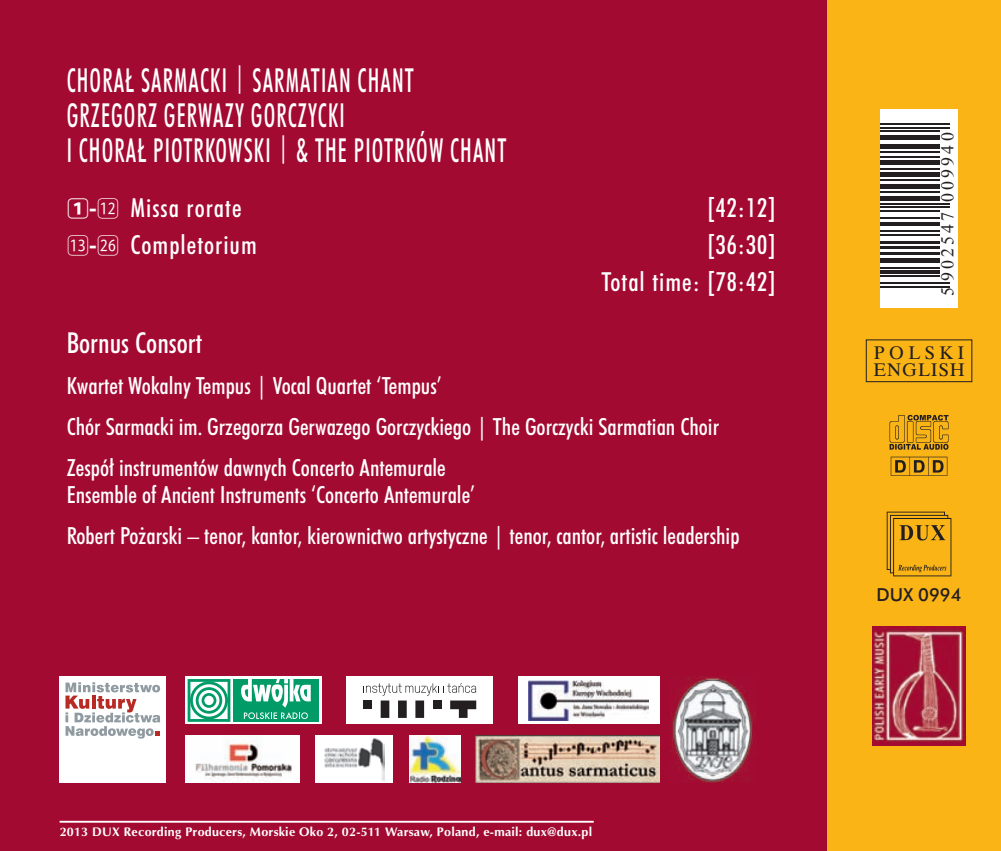
<style>
.page{position:relative;width:1001px;height:851px;background:#a30a32}
.page>*{position:absolute;margin:0;border:0;box-sizing:border-box;transform-origin:0 0}
.t1{font:31.5px/35px "Futura Md Cn PL";letter-spacing:.05em;color:#fff;scale:.71 1}
.t2{font:27.5px "Futura Md Cn PL";color:#fff}
.t3{font:25px/37px "Futura Md Cn PL";letter-spacing:.04em;color:#fff;text-align:right}
.t4{font:22.5px/41.2px "Futura Md Cn PL";color:#fff}
.t5{font:18px "Times New Roman";letter-spacing:.175em;color:#231f20}
.t6{font:17.5px/17.5px "Dutch 801 Rm PL";letter-spacing:.06em;color:#231f20}
.t7{font:17.5px "Futura Md PL";color:#231f20}
.t8{font:700 12.5px "Ottawa";letter-spacing:.02em;color:#fff}
.s1{font-family:"Koz Go Pr 6 N";font-weight:800;font-size:22.5px}
.s2{font-family:"Koz Go Pr 6 N";font-size:22.5px}
</style>
<div class="page">
<div style="left:828px;top:0;width:173px;height:851px;background:#fbb416"></div>
<hr style="left:60px;top:820px;width:534px;height:2px;background:#fff">
<svg style="left:886px;top:511px;width:65px;height:65px"></svg>
<svg style="left:890px;top:456px;width:57px;height:20px"></svg>
<svg style="left:889px;top:415px;width:59px;height:34px"></svg>
<div style="left:880px;top:110px;width:78px;height:198px;background:#fff"></div>
<hr style="left:880px;top:286px;width:69px;height:1px;background:#231f20">
<hr style="left:880px;top:283px;width:69px;height:1px;background:#231f20">
<hr style="left:880px;top:276px;width:59px;height:1px;background:#231f20">
<hr style="left:880px;top:270px;width:59px;height:3px;background:#231f20">
<hr style="left:880px;top:267px;width:59px;height:1px;background:#231f20">
<div style="left:880px;top:258px;width:59px;height:5px;background:#231f20"></div>
<hr style="left:880px;top:251px;width:59px;height:3px;background:#231f20">
<hr style="left:880px;top:246px;width:59px;height:3px;background:#231f20">
<hr style="left:880px;top:241px;width:59px;height:3px;background:#231f20">
<hr style="left:880px;top:234px;width:59px;height:1px;background:#231f20">
<hr style="left:880px;top:231px;width:59px;height:1px;background:#231f20">
<hr style="left:880px;top:222px;width:59px;height:3px;background:#231f20">
<hr style="left:880px;top:217px;width:59px;height:1px;background:#231f20">
<hr style="left:880px;top:210px;width:59px;height:1px;background:#231f20">
<hr style="left:880px;top:206px;width:69px;height:2px;background:#231f20">
<hr style="left:880px;top:203px;width:69px;height:1px;background:#231f20">
<div style="left:880px;top:196px;width:59px;height:5px;background:#231f20"></div>
<hr style="left:880px;top:191px;width:59px;height:1px;background:#231f20">
<div style="left:880px;top:184px;width:59px;height:5px;background:#231f20"></div>
<hr style="left:880px;top:179px;width:59px;height:1px;background:#231f20">
<div style="left:880px;top:172px;width:59px;height:5px;background:#231f20"></div>
<hr style="left:880px;top:168px;width:59px;height:2px;background:#231f20">
<hr style="left:880px;top:160px;width:59px;height:4px;background:#231f20">
<hr style="left:880px;top:156px;width:59px;height:2px;background:#231f20">
<hr style="left:880px;top:151px;width:59px;height:1px;background:#231f20">
<div style="left:880px;top:144px;width:59px;height:5px;background:#231f20"></div>
<hr style="left:880px;top:136px;width:59px;height:4px;background:#231f20">
<hr style="left:880px;top:130px;width:59px;height:2px;background:#231f20">
<hr style="left:880px;top:127px;width:69px;height:1px;background:#231f20">
<hr style="left:880px;top:123px;width:69px;height:2px;background:#231f20">
<img style="left:873px;top:626px;width:92px;height:119px">
<img style="left:475px;top:735px;width:184px;height:47px">
<div style="left:346px;top:676px;width:147px;height:48px;background:#fff"></div>
<svg style="left:363px;top:683px;width:113px;height:35px"></svg>
<img style="left:185px;top:735px;width:114px;height:47px">
<div style="left:315px;top:735px;width:78px;height:47px;background:#fff"></div>
<img style="left:324px;top:738px;width:60px;height:43px">
<svg style="left:185px;top:676px;width:136px;height:48px"></svg>
<svg style="left:188px;top:679px;width:42px;height:42px;background:#6fc6a9"></svg>
<div style="left:233px;top:679px;width:86px;height:42px;background:#009b67"></div>
<svg style="left:241px;top:679px;width:70px;height:40px"></svg>
<img style="left:409px;top:735px;width:52px;height:47px">
<div style="left:60px;top:676px;width:106px;height:106px;background:#fff"></div>
<svg style="left:65px;top:682px;width:95px;height:56px"></svg>
<img style="left:670px;top:676px;width:85px;height:106px">
<div style="left:517px;top:676px;width:142px;height:48px;background:#fff"></div>
<img style="left:528px;top:680px;width:121px;height:40px">
<div style="left:866px;top:339px;width:106px;height:43px;border:1px solid #231f20"></div>
<h1 class="t1" style="left:67px;top:62px;width:621px">CHORAŁ SARMACKI <sup>|</sup> SARMATIAN CHANT<br>GRZEGORZ GERWAZY GORCZYCKI<br>I CHORAŁ PIOTRKOWSKI <sup>|</sup> &amp; THE PIOTRKÓW CHANT</h1>
<p class="t3" style="left:67px;top:189px;width:176px"><span class="s1">1-</span><span class="s2">⓬</span> Missa rorate</p>
<p class="t3" style="left:707px;top:189px;width:69px">[42:12]</p>
<p class="t3" style="left:67px;top:226px;width:192px"><span class="s2">⓭</span><span class="s1">-</span><span class="s2">㉖</span> Completorium</p>
<p class="t3" style="left:601px;top:226px;width:175px">[36:30]<br>Total time: [78:42]</p>
<p class="t2" style="left:67px;top:325px;width:137px">Bornus Consort</p>
<p class="t4" style="left:67px;top:364px;width:654px">Kwartet Wokalny Tempus | Vocal Quartet ‘Tempus’<br>Chór Sarmacki im. Grzegorza Gerwazego Gorczyckiego | The Gorczycki Sarmatian Choir<br>Zespół instrumentów dawnych Concerto Antemurale</p>
<p class="t4" style="left:67px;top:474px;width:674px">Ensemble of Ancient Instruments ‘Concerto Antemurale’<br>Robert Pożarski – tenor, kantor, kierownictwo artystyczne | tenor, cantor, artistic leadership</p>
<p class="t8" style="left:60px;top:824px;width:534px">2013 DUX Recording Producers, Morskie Oko 2, 02-511 Warsaw, Poland, e-mail: dux@dux.pl</p>
<p class="t5" style="left:935px;top:296px;width:165px;rotate:-90deg">5 902547 009940</p>
<p class="t6" style="left:873px;top:344px;width:93px">POLSKI<br>ENGLISH</p>
<p class="t7" style="left:876px;top:583px;width:86px">DUX 0994</p>
</div>
